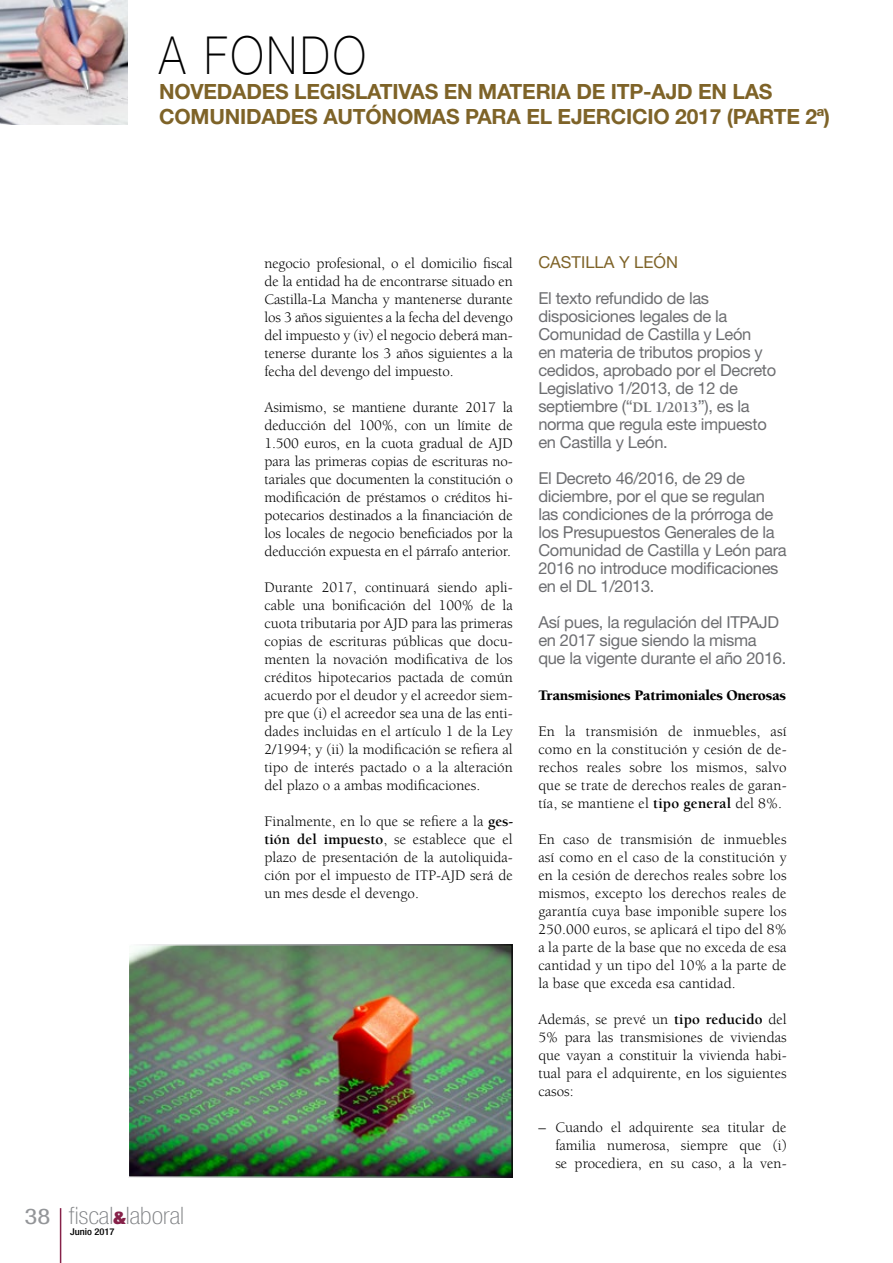
<style>
.page{position:relative;width:893px;height:1263px;background:#fff}
.page>*{position:absolute;margin:0;border:0;box-sizing:border-box;transform-origin:0 0}
.t1{font:100 52.5px "Helvetica Neue LT Std";letter-spacing:.08em;color:#000;scale:.84 1}
.t2{font:100 condensed 24px "Helvetica Neue LT Std";color:#808285;scale:1.12 1}
.t3{font:700 21px/25.2px "Helvetica Neue LT Std";letter-spacing:-.01em;color:#7e6328}
.t4{font:16.5px/18px "Helvetica Neue LT Std";letter-spacing:-.02em;color:#6d6e71}
.t5{font:16.5px "Helvetica Neue LT Std";color:#7e6328}
.t6{font:15px/18px "Berkeley Std";color:#000;text-align:justify}
.t7{font:900 15px "Berkeley Std";letter-spacing:-.02em;color:#000}
.t8{font:500 condensed 9.3px "Helvetica Neue LT Std";color:#000;scale:1.12 1}
.s1{font-weight:400;font-size:21.6px;color:#939598}
.s2{font-weight:900;font-size:17.4px;color:#862149}
.s3{font-weight:700}
.s4{font-family:"Berkeley Std";font-weight:700;font-size:15px}
</style>
<div class="page">
<hr style="left:60px;top:1208px;width:1px;height:55px;background:#862149">
<img style="left:0;top:0;width:128px;height:124px">
<img style="left:131px;top:947px;width:379px;height:228px">
<h1 class="t1" style="left:159px;top:25px;width:248px">A FONDO</h1>
<h3 class="t3" style="left:159px;top:79px;width:673px">NOVEDADES LEGISLATIVAS EN MATERIA DE ITP-AJD EN LAS<br>COMUNIDADES AUTÓNOMAS PARA EL EJERCICIO 2017 (PARTE 2ª)</h3>
<h2 class="t2" style="left:24px;top:1202px;width:144px"><span class="s1">38</span> fiscal<span class="s2">&amp;</span>laboral</h2>
<p class="t8" style="left:70px;top:1226px;width:41px">Junio 2017</p>
<p class="t6" style="left:264px;top:255px;width:250px">negocio profesional, o el domicilio fiscal de la entidad ha de encontrarse situado en Castilla-La Mancha y mantenerse durante los 3 años siguientes a la fecha del devengo del impuesto y (iv) el negocio deberá man&shy;tenerse durante los 3 años siguientes a la fecha del devengo del impuesto.</p>
<p class="t6" style="left:264px;top:399px;width:250px">Asimismo, se mantiene durante 2017 la deducción del 100%, con un límite de 1.500 euros, en la cuota gradual de AJD para las primeras copias de escrituras no&shy;tariales que documenten la constitución o modificación de préstamos o créditos hi&shy;potecarios destinados a la financiación de los locales de negocio beneficiados por la deducción expuesta en el párrafo anterior.</p>
<p class="t6" style="left:264px;top:579px;width:250px">Durante 2017, continuará siendo apli&shy;cable una bonificación del 100% de la cuota tributaria por AJD para las primeras copias de escrituras públicas que docu&shy;menten la novación modificativa de los créditos hipotecarios pactada de común acuerdo por el deudor y el acreedor siem&shy;pre que (i) el acreedor sea una de las enti&shy;dades incluidas en el artículo 1 de la Ley 2/1994; y (ii) la modificación se refiera al tipo de interés pactado o a la alteración del plazo o a ambas modificaciones.</p>
<p class="t6" style="left:264px;top:813px;width:250px">Finalmente, en lo que se refiere a la <span class="s3">ges&shy;tión del impuesto</span>, se establece que el plazo de presentación de la autoliquida&shy;ción por el impuesto de ITP-AJD será de un mes desde el devengo.</p>
<p class="t5" style="left:538px;top:253px;width:141px">CASTILLA Y LEÓN</p>
<p class="t4" style="left:538px;top:289px;width:239px">El texto refundido de las disposiciones legales de la<br>Comunidad de Castilla y León<br>en materia de tributos propios y cedidos, aprobado por el Decreto<br>Legislativo 1/2013, de 12 de septiembre (“<span class="s4">DL 1/2013</span>”), es la norma que regula este impuesto en Castilla y León.</p>
<p class="t4" style="left:538px;top:469px;width:250px">El Decreto 46/2016, de 29 de diciembre, por el que se regulan las condiciones de la prórroga de los Presupuestos Generales de la<br>Comunidad de Castilla y León para<br>2016 no introduce modificaciones en el DL 1/2013.</p>
<p class="t4" style="left:538px;top:613px;width:249px">Así pues, la regulación del ITPAJD en 2017 sigue siendo la misma que la vigente durante el año 2016.</p>
<p class="t7" style="left:538px;top:688px;width:249px">Transmisiones Patrimoniales Onerosas</p>
<p class="t6" style="left:538px;top:723px;width:250px">En la transmisión de inmuebles, así como en la constitución y cesión de de&shy;rechos reales sobre los mismos, salvo que se trate de derechos reales de garan&shy;tía, se mantiene el <span class="s3">tipo general</span> del 8%.</p>
<p class="t6" style="left:538px;top:831px;width:250px">En caso de transmisión de inmuebles así como en el caso de la constitución y en la cesión de derechos reales sobre los mismos, excepto los derechos reales de garantía cuya base imponible supere los 250.000 euros, se aplicará el tipo del 8% a la parte de la base que no exceda de esa cantidad y un tipo del 10% a la parte de la base que exceda esa cantidad.</p>
<p class="t6" style="left:538px;top:1011px;width:250px">Además, se prevé un <span class="s3">tipo reducido</span> del 5% para las transmisiones de viviendas que vayan a constituir la vivienda habi&shy;tual para el adquirente, en los siguientes casos:</p>
<p class="t6" style="left:555px;top:1119px;width:233px;text-indent:-17px">– Cuando el adquirente sea titular de familia numerosa, siempre que (i) se procediera, en su caso, a la ven-</p>
</div>
